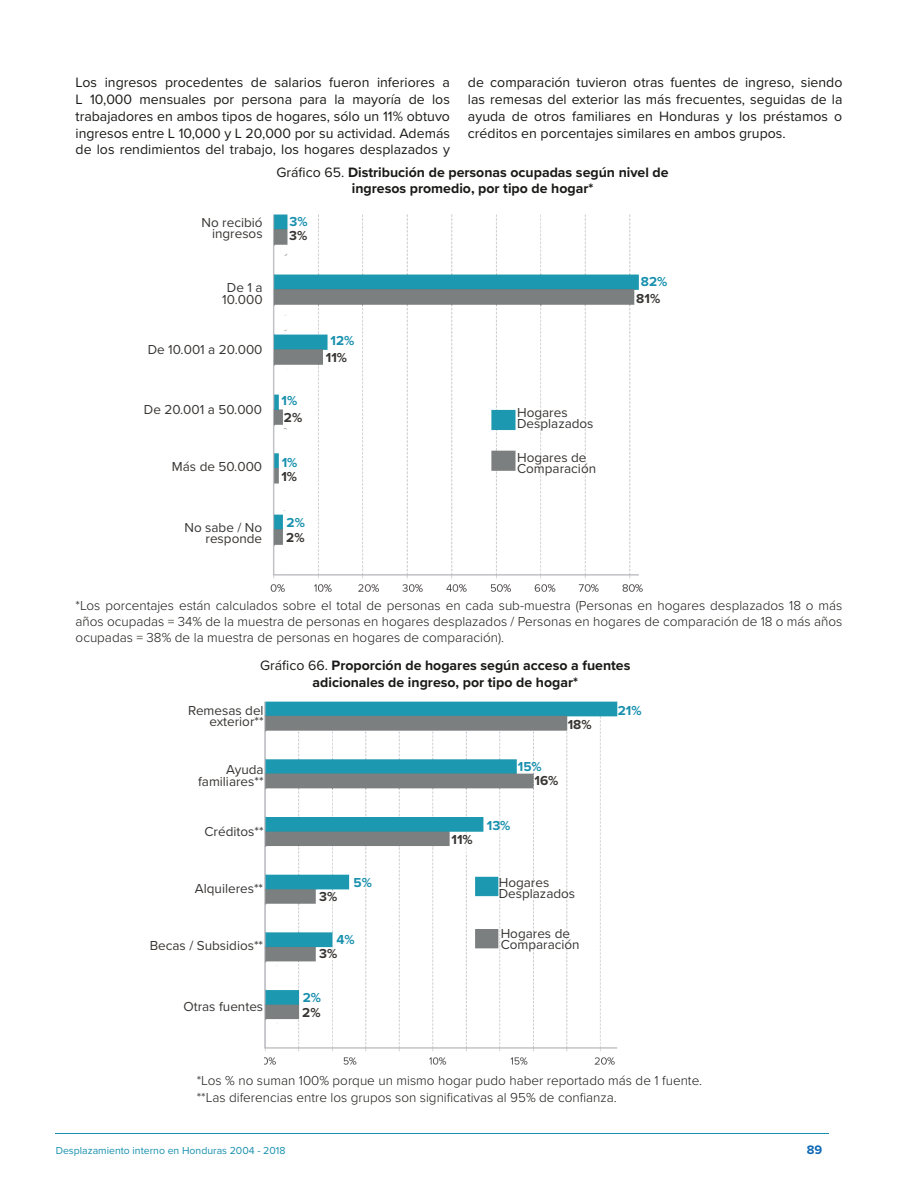
<style>
.page{position:relative;width:918px;height:1188px;background:#fff}
.page>*{position:absolute;margin:0;border:0;box-sizing:border-box;transform-origin:0 0}
.t1{font:14.1px/17px "Proxima Nova";color:#1a1a18;text-align:justify}
.t2{font:700 14.1px/17px "Proxima Nova";color:#1a1a18;text-align:center}
.t3{font:300 13.5px/16.2px "Proxima Nova";color:#1a1a18;text-align:justify}
.t4{font:13.5px/11.2px "Proxima Nova";color:#383634;text-align:right}
.t5{font:700 13.5px "Proxima Nova";color:#1890ae}
.t6{font:700 13.5px "Proxima Nova";color:#383634}
.t7{font:700 12.75px "Proxima Nova";color:#116ab5}
.t8{font:10.5px "Proxima Nova";color:#1890ae}
.s1{font-weight:400}
</style>
<div class="page">
<hr style="left:56px;top:1133px;width:773px;height:1px;background:#1890ae">
<img style="left:265px;top:701px;width:353px;height:364px">
<img style="left:270px;top:214px;width:373px;height:378px">
<p class="t1" style="left:76px;top:75px;width:376px">Los ingresos procedentes de salarios fueron inferiores a L 10,000 mensuales por persona para la mayoría de los trabajadores en ambos tipos de hogares, sólo un 11% obtuvo ingresos entre L 10,000 y L 20,000 por su actividad. Además de los rendimientos del trabajo, los hogares desplazados y</p>
<p class="t1" style="left:468px;top:75px;width:376px">de comparación tuvieron otras fuentes de ingreso, siendo las remesas del exterior las más frecuentes, seguidas de la ayuda de otros familiares en Honduras y los préstamos o créditos en porcentajes similares en ambos grupos.</p>
<p class="t4" style="left:202px;top:218px;width:63px">No recibió ingresos</p>
<p class="t4" style="left:222px;top:283px;width:42px;text-align:center">De 1 a<br>10.000</p>
<p class="t4" style="left:148px;top:344px;width:116px">De 10.001 a 20.000</p>
<p class="t4" style="left:144px;top:405px;width:120px">De 20.001 a 50.000</p>
<p class="t4" style="left:172px;top:462px;width:92px">Más de 50.000</p>
<p class="t4" style="left:184px;top:523px;width:79px">No sabe / No responde</p>
<p class="t2" style="left:277px;top:164px;width:394px"><span class="s1">Gráfico 65.</span> Distribución de personas ocupadas según nivel de ingresos promedio, por tipo de hogar*</p>
<p class="t5" style="left:290px;top:216px;width:20px">3%</p>
<p class="t6" style="left:289px;top:230px;width:20px">3%</p>
<p class="t5" style="left:281px;top:396px;width:17px">1%</p>
<p class="t6" style="left:284px;top:413px;width:20px">2%</p>
<p class="t5" style="left:282px;top:457px;width:17px">1%</p>
<p class="t6" style="left:281px;top:472px;width:17px">1%</p>
<p class="t5" style="left:287px;top:518px;width:20px">2%</p>
<p class="t6" style="left:286px;top:532px;width:20px">2%</p>
<p class="t5" style="left:330px;top:336px;width:25px">12%</p>
<p class="t6" style="left:326px;top:353px;width:23px">11%</p>
<p class="t5" style="left:641px;top:276px;width:28px">82%</p>
<p class="t6" style="left:636px;top:293px;width:25px">81%</p>
<p class="t4" style="left:517px;top:408px;width:78px;text-align:left">Hogares<br>Desplazados</p>
<p class="t4" style="left:517px;top:453px;width:81px;text-align:left">Hogares de<br>Comparación</p>
<p class="t3" style="left:76px;top:598px;width:768px">*Los porcentajes están calculados sobre el total de personas en cada sub-muestra (Personas en hogares desplazados 18 o más años ocupadas = 34% de la muestra de personas en hogares desplazados / Personas en hogares de comparación de 18 o más años ocupadas = 38% de la muestra de personas en hogares de comparación).</p>
<p class="t2" style="left:260px;top:658px;width:372px"><span class="s1">Gráfico 66.</span> Proporción de hogares según acceso a fuentes adicionales de ingreso, por tipo de hogar*</p>
<p class="t4" style="left:188px;top:705px;width:77px">Remesas del exterior**</p>
<p class="t4" style="left:198px;top:765px;width:67px">Ayuda familiares**</p>
<p class="t5" style="left:618px;top:705px;width:25px">21%</p>
<p class="t6" style="left:568px;top:719px;width:25px">18%</p>
<p class="t5" style="left:518px;top:762px;width:25px">15%</p>
<p class="t6" style="left:534px;top:776px;width:25px">16%</p>
<p class="t4" style="left:205px;top:826px;width:61px">Créditos**</p>
<p class="t4" style="left:195px;top:884px;width:70px">Alquileres**</p>
<p class="t4" style="left:150px;top:941px;width:115px">Becas / Subsidios**</p>
<p class="t4" style="left:183px;top:1002px;width:81px">Otras fuentes</p>
<p class="t6" style="left:319px;top:891px;width:20px">3%</p>
<p class="t5" style="left:353px;top:877px;width:20px">5%</p>
<p class="t5" style="left:336px;top:934px;width:20px">4%</p>
<p class="t6" style="left:319px;top:948px;width:20px">3%</p>
<p class="t5" style="left:303px;top:993px;width:20px">2%</p>
<p class="t6" style="left:302px;top:1007px;width:20px">2%</p>
<p class="t6" style="left:452px;top:835px;width:23px">11%</p>
<p class="t5" style="left:487px;top:821px;width:25px">13%</p>
<p class="t4" style="left:499px;top:878px;width:78px;text-align:left">Hogares<br>Desplazados</p>
<p class="t4" style="left:501px;top:929px;width:81px;text-align:left">Hogares de<br>Comparación</p>
<p class="t3" style="left:197px;top:1074px;width:507px">*Los % no suman 100% porque un mismo hogar pudo haber reportado más de 1 fuente. **Las diferencias entre los grupos son significativas al 95% de confianza.</p>
<p class="t8" style="left:56px;top:1147px;width:231px">Desplazamiento interno en Honduras 2004 - 2018</p>
<p class="t7" style="left:807px;top:1145px;width:17px">89</p>
</div>
